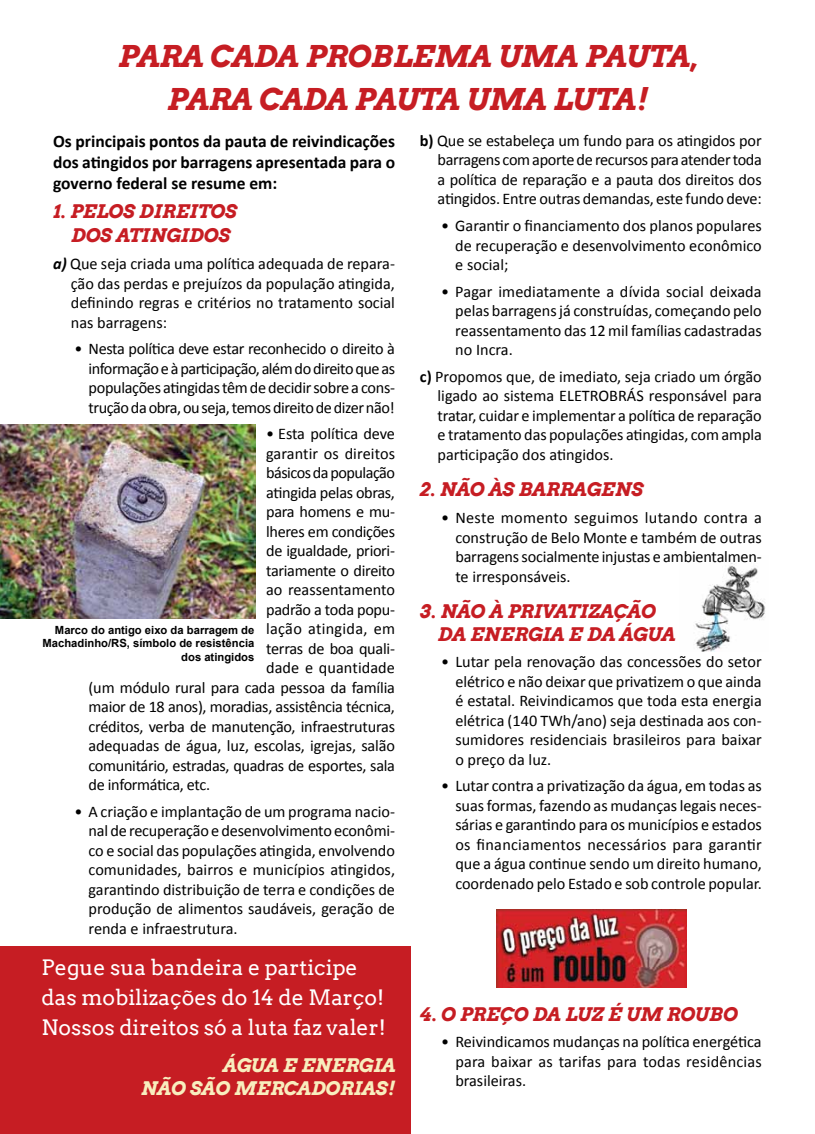
<style>
.page{position:relative;width:815px;height:1134px;background:#fff}
.page>*{position:absolute;margin:0;border:0;box-sizing:border-box;transform-origin:0 0}
.t1{font:italic 700 30px "Arvo";color:#c61d23}
.t2{font:21.25px/30px "Arvo";color:#fff}
.t3{font:italic 700 18.75px/24px "Arvo";color:#c61d23;text-align:center}
.t4{font:italic 700 18.75px "Arvo";color:#f8eebe}
.t5{font:700 17.5px/21px "Calibri";color:#000;text-align:justify}
.t6{font:16.25px/19.5px "Calibri";letter-spacing:-.01em;color:#000;text-align:justify}
.t7{font:16.25px "Calibri";letter-spacing:-.03em;color:#000}
.t8{font:16.25px "Calibri";letter-spacing:.02em;color:#000}
.t9{font:700 11.25px/13.5px "Arial";color:#000;text-align:right}
.s1{font-weight:700;font-style:italic}
.s2{font-weight:700}
</style>
<div class="page">
<div style="left:0;top:946px;width:410px;height:188px;background:#c61d23"></div>
<img style="left:695px;top:563px;width:71px;height:88px">
<img style="left:0;top:425px;width:255px;height:193px">
<img style="left:496px;top:910px;width:191px;height:77px">
<h1 class="t1" style="left:118px;top:38px;width:44px">PARA</h1>
<h1 class="t1" style="left:210px;top:38px;width:23px">CADA</h1>
<h1 class="t1" style="left:306px;top:38px;width:25px">PROBLEMA</h1>
<h1 class="t1" style="left:498px;top:38px;width:27px">UMA</h1>
<h1 class="t1" style="left:585px;top:38px;width:22px">PAUTA</h1>
<h1 class="t1" style="left:689px;top:38px;width:9px">,</h1>
<h1 class="t1" style="left:167px;top:81px;width:23px">PARA</h1>
<h1 class="t1" style="left:259px;top:81px;width:23px">CADA</h1>
<h1 class="t1" style="left:355px;top:81px;width:22px">PAUTA</h1>
<h1 class="t1" style="left:466px;top:81px;width:27px">UMA</h1>
<h1 class="t1" style="left:553px;top:81px;width:22px">LUTA</h1>
<h1 class="t1" style="left:635px;top:81px;width:14px">!</h1>
<p class="t5" style="left:53px;top:131px;width:343px">Os principais pontos da pauta de reivindicações dos atingidos por barragens apresentada para o governo federal se resume em:</p>
<p class="t3" style="left:53px;top:200px;width:185px">1. PELOS DIREITOS<br>DOS ATINGIDOS</p>
<p class="t6" style="left:71px;top:254px;width:326px;text-indent:-18px"><span class="s1">a)</span> Que seja criada uma política adequada de repara&shy;ção das perdas e prejuízos da população atingida, definindo regras e critérios no tratamento social nas barragens:</p>
<p class="t6" style="left:89px;top:339px;width:308px;text-indent:-14px">• Nesta política deve estar reconhecido o direito à informação e à participação, além do direito que as populações atingidas têm de decidir sobre a cons&shy;trução da obra, ou seja, temos direito de dizer não!</p>
<p class="t6" style="left:266px;top:424px;width:130px">• Esta política deve</p>
<p class="t6" style="left:266px;top:444px;width:130px">garantir os direitos</p>
<p class="t7" style="left:266px;top:463px;width:130px">básicos da população</p>
<p class="t6" style="left:266px;top:483px;width:130px">atingida pelas obras,</p>
<p class="t6" style="left:266px;top:502px;width:130px">para homens e mu-</p>
<p class="t6" style="left:266px;top:522px;width:130px">lheres em condições</p>
<p class="t6" style="left:266px;top:541px;width:130px">de igualdade, priori-</p>
<p class="t6" style="left:266px;top:561px;width:130px">tariamente o direito</p>
<p class="t6" style="left:266px;top:580px;width:130px">ao reassentamento</p>
<p class="t6" style="left:266px;top:600px;width:130px">padrão a toda popu-</p>
<p class="t8" style="left:266px;top:619px;width:130px">lação atingida, em</p>
<p class="t6" style="left:266px;top:639px;width:130px">terras de boa quali-</p>
<p class="t6" style="left:266px;top:658px;width:130px">dade e quantidade</p>
<p class="t6" style="left:89px;top:678px;width:308px">(um módulo rural para cada pessoa da família</p>
<p class="t6" style="left:89px;top:697px;width:308px">maior de 18 anos), moradias, assistência técnica,</p>
<p class="t6" style="left:89px;top:717px;width:308px">créditos, verba de manutenção, infraestruturas</p>
<p class="t6" style="left:89px;top:736px;width:308px">adequadas de água, luz, escolas, igrejas, salão</p>
<p class="t6" style="left:89px;top:756px;width:308px">comunitário, estradas, quadras de esportes, sala</p>
<p class="t6" style="left:89px;top:775px;width:123px">de informática, etc.</p>
<p class="t6" style="left:89px;top:802px;width:308px;text-indent:-14px">• A criação e implantação de um programa nacio&shy;nal de recuperação e desenvolvimento econômi&shy;co e social das populações atingida, envolvendo comunidades, bairros e municípios atingidos, garantindo distribuição de terra e condições de produção de alimentos saudáveis, geração de renda e infraestrutura.</p>
<p class="t9" style="left:42px;top:623px;width:213px">Marco do antigo eixo da barragem de<br>Machadinho/RS, símbolo de resistência dos atingidos</p>
<h2 class="t2" style="left:42px;top:952px;width:346px">Pegue sua bandeira e participe das mobilizações do 14 de Março!<br>Nossos direitos só a luta faz valer!</h2>
<p class="t4" style="left:223px;top:1054px;width:29px">ÁGUA</p>
<p class="t4" style="left:283px;top:1054px;width:33px">EENERGIA</p>
<p class="t4" style="left:141px;top:1076px;width:16px">NÃO</p>
<p class="t4" style="left:190px;top:1076px;width:15px">SÃO</p>
<p class="t4" style="left:234px;top:1076px;width:16px">MERCADORIAS</p>
<p class="t4" style="left:387px;top:1076px;width:9px">!</p>
<p class="t6" style="left:438px;top:131px;width:326px;text-indent:-18px"><span class="s2">b)</span> Que se estabeleça um fundo para os atingidos por barragens com aporte de recursos para atender toda a política de reparação e a pauta dos direitos dos atingidos. Entre outras demandas, este fundo deve:</p>
<p class="t6" style="left:455px;top:216px;width:308px;text-indent:-14px">• Garantir o financiamento dos planos populares de recuperação e desenvolvimento econômico e social;</p>
<p class="t6" style="left:455px;top:282px;width:308px;text-indent:-14px">• Pagar imediatamente a dívida social deixada pelas barragens já construídas, começando pelo reassentamento das 12 mil famílias cadastradas no Incra.</p>
<p class="t6" style="left:438px;top:367px;width:326px;text-indent:-18px"><span class="s2">c)</span> Propomos que, de imediato, seja criado um órgão ligado ao sistema ELETROBRÁS responsável para tratar, cuidar e implementar a política de reparação e tratamento das populações atingidas, com ampla participação dos atingidos.</p>
<p class="t3" style="left:420px;top:478px;width:224px">2. NÃO ÀS BARRAGENS</p>
<p class="t6" style="left:455px;top:508px;width:308px;text-indent:-14px">• Neste momento seguimos lutando contra a construção de Belo Monte e também de outras barragens socialmente injustas e ambientalmen&shy;te irresponsáveis.</p>
<p class="t3" style="left:438px;top:600px;width:239px;line-height:22.5px;text-align:left;text-indent:-18px">3. NÃO À PRIVATIZAÇÃO<br>DA ENERGIA E DA ÁGUA</p>
<p class="t6" style="left:455px;top:652px;width:308px;text-indent:-14px">• Lutar pela renovação das concessões do setor elétrico e não deixar que privatizem o que ainda é estatal. Reivindicamos que toda esta energia elétrica (140 TWh/ano) seja destinada aos con&shy;sumidores residenciais brasileiros para baixar o preço da luz.</p>
<p class="t6" style="left:455px;top:776px;width:308px;text-indent:-14px">• Lutar contra a privatização da água, em todas as suas formas, fazendo as mudanças legais neces&shy;sárias e garantindo para os municípios e estados os financiamentos necessários para garantir que a água continue sendo um direito humano, coordenado pelo Estado e sob controle popular.</p>
<p class="t3" style="left:420px;top:1002px;width:319px">4. O PREÇO DA LUZ É UM ROUBO</p>
<p class="t6" style="left:455px;top:1032px;width:308px;text-indent:-14px">• Reivindicamos mudanças na política energética para baixar as tarifas para todas residências brasileiras.</p>
</div>
